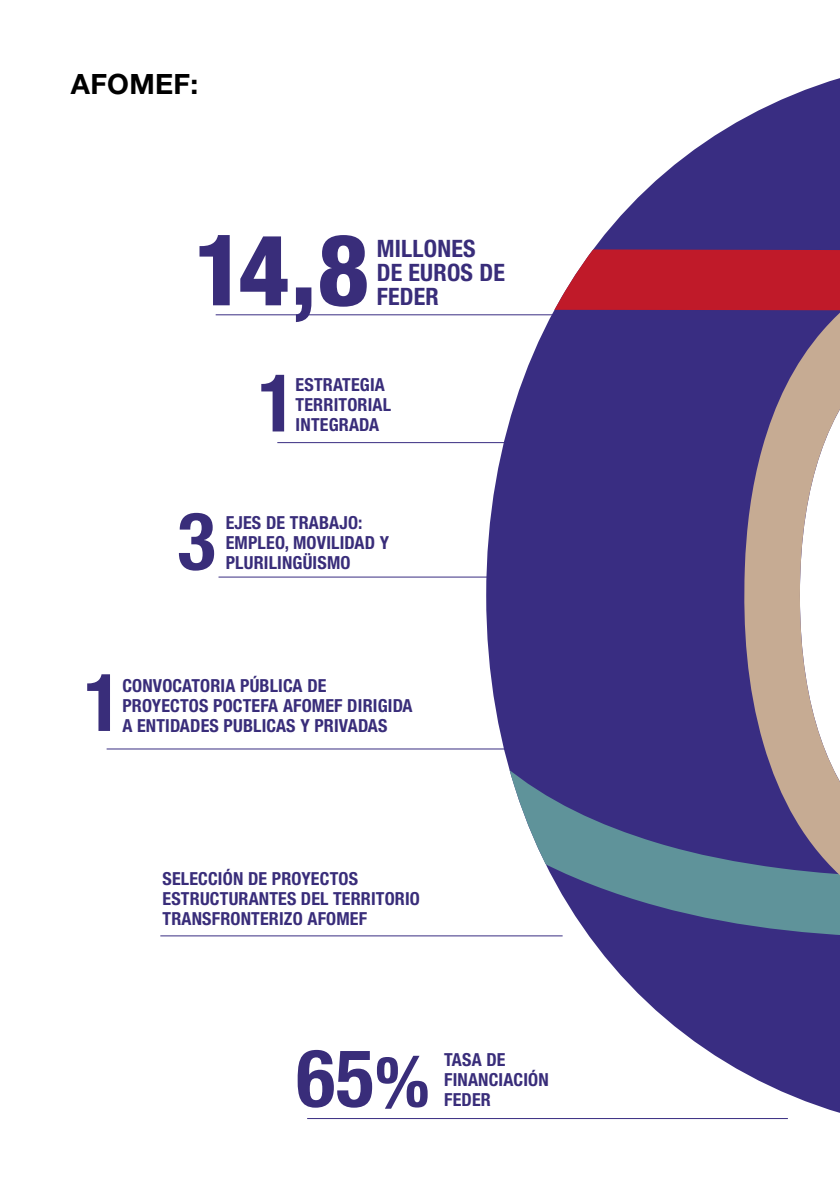
<style>
.page{position:relative;width:840px;height:1191px;background:#fff}
.page>*{position:absolute;margin:0;border:0;box-sizing:border-box;transform-origin:0 0}
.t1{font:800 condensed 99.2px "Helvetica Neue LT Std";color:#392d7a}
.t2{font:700 condensed 80px "Helvetica Neue LT Std";color:#392d7a}
.t3{font:700 28px "Helvetica Neue LT Std";letter-spacing:.01em;color:#000}
.t4{font:700 condensed 24px/24px "Helvetica Neue LT Std";letter-spacing:.01em;color:#392d7a}
.t5{font:700 condensed 18px/20px "Helvetica Neue LT Std";letter-spacing:.01em;color:#392d7a}
.s1{font-size:70px}
</style>
<div class="page">
<hr style="left:215px;top:314px;width:494px;height:1px;background:#392d82">
<hr style="left:277px;top:442px;width:285px;height:1px;background:#392d82">
<hr style="left:218px;top:577px;width:285px;height:1px;background:#392d82">
<hr style="left:107px;top:748px;width:401px;height:1px;background:#392d82">
<hr style="left:160px;top:935px;width:402px;height:1px;background:#392d82">
<hr style="left:307px;top:1118px;width:480px;height:1px;background:#392d82">
<svg style="left:590px;top:937px;width:249px;height:176px;fill:#392d82"></svg>
<svg style="left:486px;top:78px;width:353px;height:859px;fill:#392d82"></svg>
<svg style="left:742px;top:250px;width:97px;height:687px;background:#a28996"></svg>
<h3 class="t3" style="left:71px;top:67px;width:129px">AFOMEF:</h3>
<h1 class="t1" style="left:193px;top:208px;width:177px">14,8</h1>
<h3 class="t4" style="left:376px;top:236px;width:130px">MILLONES<br>DE EUROS DE</h3>
<h3 class="t4" style="left:376px;top:284px;width:64px">FEDER</h3>
<h2 class="t2" style="left:258px;top:354px;width:40px">1</h2>
<p class="t5" style="left:295px;top:375px;width:97px">ESTRATEGIA<br>TERRITORIAL<br>INTEGRADA</p>
<h2 class="t2" style="left:177px;top:492px;width:40px">3</h2>
<p class="t5" style="left:225px;top:512px;width:165px">EJES DE TRABAJO:<br>EMPLEO, MOVILIDAD Y<br>PLURILINGÜISMO</p>
<h2 class="t2" style="left:84px;top:654px;width:40px">1</h2>
<p class="t5" style="left:122px;top:676px;width:291px">CONVOCATORIA PÚBLICA DE<br>PROYECTOS POCTEFA AFOMEF DIRIGIDA<br>A ENTIDADES PUBLICAS Y PRIVADAS</p>
<p class="t5" style="left:162px;top:868px;width:259px">SELECCIÓN DE PROYECTOS<br>ESTRUCTURANTES DEL TERRITORIO<br>TRANSFRONTERIZO AFOMEF</p>
<h2 class="t2" style="left:296px;top:1029px;width:134px">65<span class="s1">%</span></h2>
<p class="t5" style="left:444px;top:1049px;width:106px">TASA DE<br>FINANCIACIÓN<br>FEDER</p>
</div>
